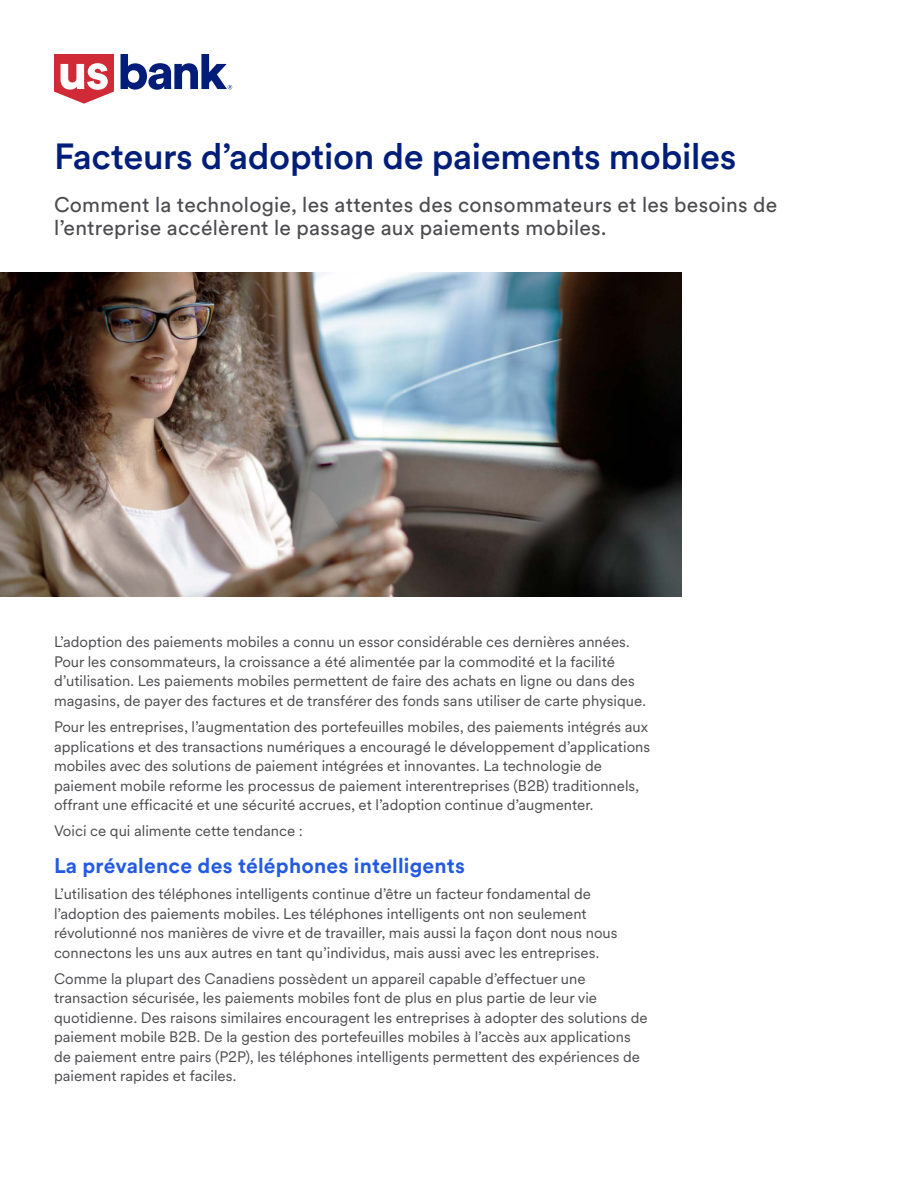
<style>
.page{position:relative;width:918px;height:1188px;background:#fff}
.page>*{position:absolute;margin:0;border:0;box-sizing:border-box;transform-origin:0 0}
.t1{font:500 36px "U.S.Bank Circular";letter-spacing:-.01em;color:#001e79}
.t2{font:21px/23.1px "U.S.Bank Circular";letter-spacing:.01em;color:#4c4c50}
.t3{font:700 21px "U.S.Bank Circular";letter-spacing:.01em;color:#235ae4}
.t4{font:15px/19.5px "U.S.Bank Circular";color:#4c4c50}
</style>
<div class="page">
<svg style="left:121px;top:54px;width:111px;height:36px"></svg>
<svg style="left:54px;top:54px;width:60px;height:50px"></svg>
<img style="left:0;top:272px;width:682px;height:324px">
<h1 class="t1" style="left:54px;top:132px;width:684px">Facteurs d’adoption de paiements mobiles</h1>
<h3 class="t2" style="left:54px;top:192px;width:725px">Comment la technologie, les attentes des consommateurs et les besoins de l’entreprise accélèrent le passage aux paiements mobiles.</h3>
<p class="t4" style="left:54px;top:632px;width:594px">L’adoption des paiements mobiles a connu un essor considérable ces dernières années.<br>Pour les consommateurs, la croissance a été alimentée par la commodité et la facilité d’utilisation. Les paiements mobiles permettent de faire des achats en ligne ou dans des magasins, de payer des factures et de transférer des fonds sans utiliser de carte physique.</p>
<p class="t4" style="left:54px;top:716px;width:598px">Pour les entreprises, l’augmentation des portefeuilles mobiles, des paiements intégrés aux applications et des transactions numériques a encouragé le développement d’applications mobiles avec des solutions de paiement intégrées et innovantes. La technologie de paiement mobile reforme les processus de paiement interentreprises (B2B) traditionnels, offrant une efficacité et une sécurité accrues, et l’adoption continue d’augmenter.</p>
<p class="t4" style="left:54px;top:821px;width:251px">Voici ce qui alimente cette tendance :</p>
<h3 class="t3" style="left:54px;top:851px;width:413px">La prévalence des téléphones intelligents</h3>
<p class="t4" style="left:54px;top:884px;width:565px">L’utilisation des téléphones intelligents continue d’être un facteur fondamental de l’adoption des paiements mobiles. Les téléphones intelligents ont non seulement révolutionné nos manières de vivre et de travailler, mais aussi la façon dont nous nous connectons les uns aux autres en tant qu’individus, mais aussi avec les entreprises.</p>
<p class="t4" style="left:54px;top:968px;width:595px">Comme la plupart des Canadiens possèdent un appareil capable d’effectuer une transaction sécurisée, les paiements mobiles font de plus en plus partie de leur vie quotidienne. Des raisons similaires encouragent les entreprises à adopter des solutions de paiement mobile B2B. De la gestion des portefeuilles mobiles à l’accès aux applications de paiement entre pairs (P2P), les téléphones intelligents permettent des expériences de paiement rapides et faciles.</p>
</div>
